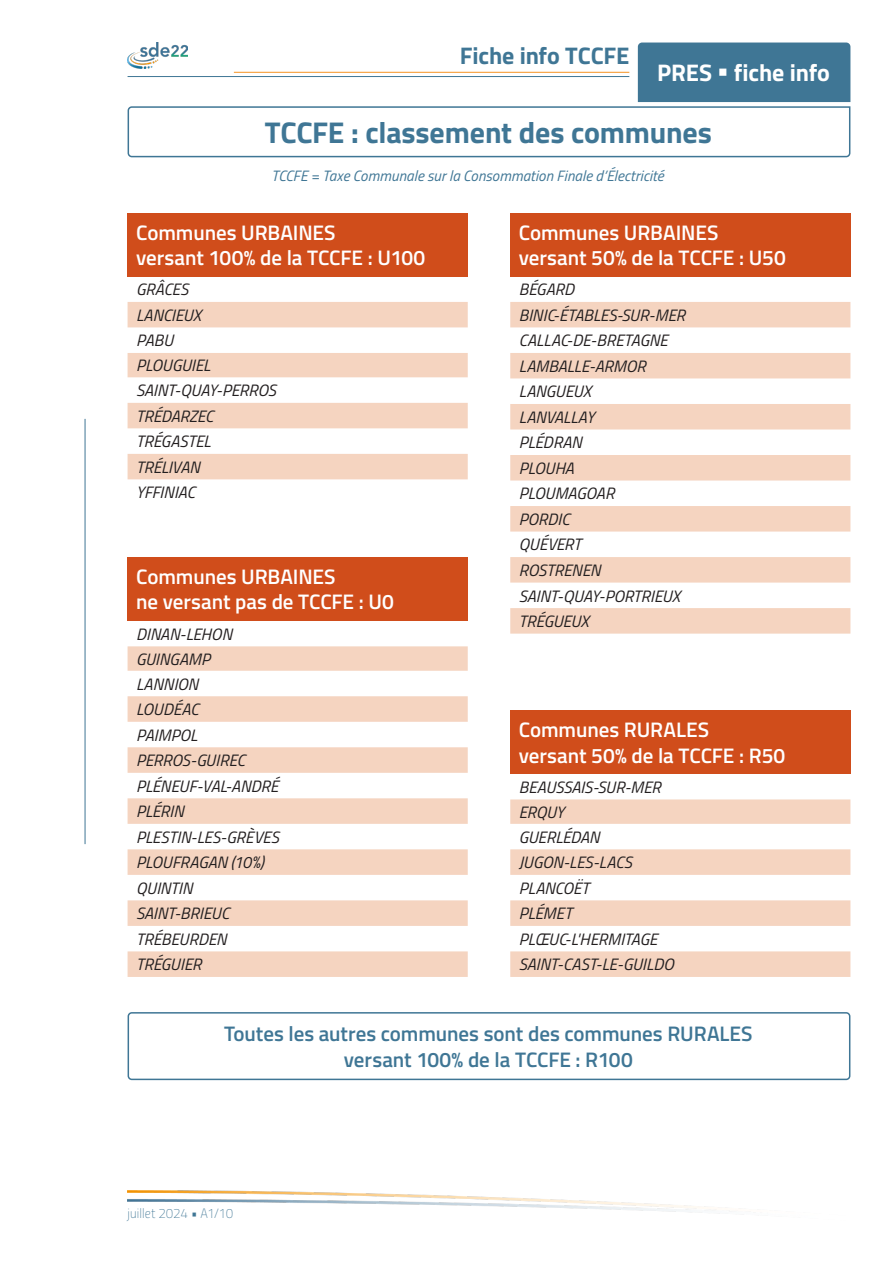
<style>
.page{position:relative;width:893px;height:1263px;background:#fff}
.page>*{position:absolute;margin:0;border:0;box-sizing:border-box;transform-origin:0 0}
.t1{font:700 30px "Titillium";letter-spacing:-.005em;color:#3f7695}
.t2{font:700 24px "Titillium";letter-spacing:-.005em;color:#3f7695}
.t3{font:700 24px "Titillium";letter-spacing:-.005em;color:#fff}
.t4{font:600 21px/25.2px "Titillium";letter-spacing:-.005em;color:#fff}
.t5{font:600 21px/25.2px "Titillium";letter-spacing:-.005em;color:#3f7695;text-align:center}
.t6{font:italic 16.5px/25.3px "Titillium";color:#231f20}
.t7{font:italic 15px "Titillium";letter-spacing:.005em;color:#3f7695}
.t8{font:13.5px "Titillium Thin Upright";color:#3f7695}
</style>
<div class="page">
<div style="left:128px;top:1012px;width:722px;height:68px;border:2px solid #3f7695;border-radius:4px"></div>
<div style="left:128px;top:213px;width:340px;height:63px;background:#d04d1b"></div>
<svg style="left:128px;top:302px;width:340px;height:177px;fill:#f5d4c0"></svg>
<div style="left:510px;top:710px;width:340px;height:64px;background:#d04d1b"></div>
<svg style="left:510px;top:799px;width:340px;height:178px;fill:#f5d4c0"></svg>
<div style="left:128px;top:557px;width:340px;height:64px;background:#d04d1b"></div>
<svg style="left:128px;top:646px;width:340px;height:331px;fill:#f5d4c0"></svg>
<div style="left:510px;top:213px;width:340px;height:63px;background:#d04d1b"></div>
<svg style="left:510px;top:302px;width:340px;height:332px;fill:#f5d4c0"></svg>
<img style="left:128px;top:1190px;width:592px;height:24px">
<hr style="left:85px;top:419px;width:1px;height:425px;background:#3f7695">
<svg style="left:127px;top:43px;width:724px;height:115px"></svg>
<p class="t2" style="left:460px;top:38px;width:171px">Fiche info TCCFE</p>
<p class="t3" style="left:657px;top:55px;width:174px">PRES fiche info</p>
<p class="t1" style="left:265px;top:110px;width:449px">TCCFE : classement des communes</p>
<p class="t7" style="left:272px;top:165px;width:394px">TCCFE = Taxe Communale sur la Consommation Finale d’Électricité</p>
<p class="t4" style="left:136px;top:219px;width:291px">Communes URBAINES<br>versant 100% de la TCCFE : U100</p>
<p class="t6" style="left:136px;top:276px;width:142px">GRÂCES<br>LANCIEUX<br>PABU<br>PLOUGUIEL<br>SAINT-QUAY-PERROS<br>TRÉDARZEC<br>TRÉGASTEL<br>TRÉLIVAN<br>YFFINIAC</p>
<p class="t4" style="left:136px;top:563px;width:259px">Communes URBAINES<br>ne versant pas de TCCFE : U0</p>
<p class="t6" style="left:136px;top:620px;width:144px">DINAN-LEHON<br>GUINGAMP<br>LANNION<br>LOUDÉAC<br>PAIMPOL<br>PERROS-GUIREC<br>PLÉNEUF-VAL-ANDRÉ<br>PLÉRIN<br>PLESTIN-LES-GRÈVES<br>PLOUFRAGAN (10%)<br>QUINTIN<br>SAINT-BRIEUC<br>TRÉBEURDEN<br>TRÉGUIER</p>
<p class="t4" style="left:519px;top:219px;width:269px">Communes URBAINES versant 50% de la TCCFE : U50</p>
<p class="t6" style="left:519px;top:276px;width:168px">BÉGARD<br>BINIC-ÉTABLES-SUR-MER<br>CALLAC-DE-BRETAGNE<br>LAMBALLE-ARMOR<br>LANGUEUX<br>LANVALLAY<br>PLÉDRAN<br>PLOUHA<br>PLOUMAGOAR<br>PORDIC<br>QUÉVERT<br>ROSTRENEN<br>SAINT-QUAY-PORTRIEUX<br>TRÉGUEUX</p>
<p class="t4" style="left:519px;top:716px;width:268px">Communes RURALES<br>versant 50% de la TCCFE : R50</p>
<p class="t6" style="left:519px;top:774px;width:156px">BEAUSSAIS-SUR-MER<br>ERQUY<br>GUERLÉDAN<br>JUGON-LES-LACS<br>PLANCOËT<br>PLÉMET<br>PLŒUC-L'HERMITAGE<br>SAINT-CAST-LE-GUILDO</p>
<p class="t5" style="left:224px;top:1020px;width:530px">Toutes les autres communes sont des communes RURALES versant 100% de la TCCFE : R100</p>
<p class="t8" style="left:128px;top:1203px;width:107px">juillet 2024 • A1/10</p>
</div>
